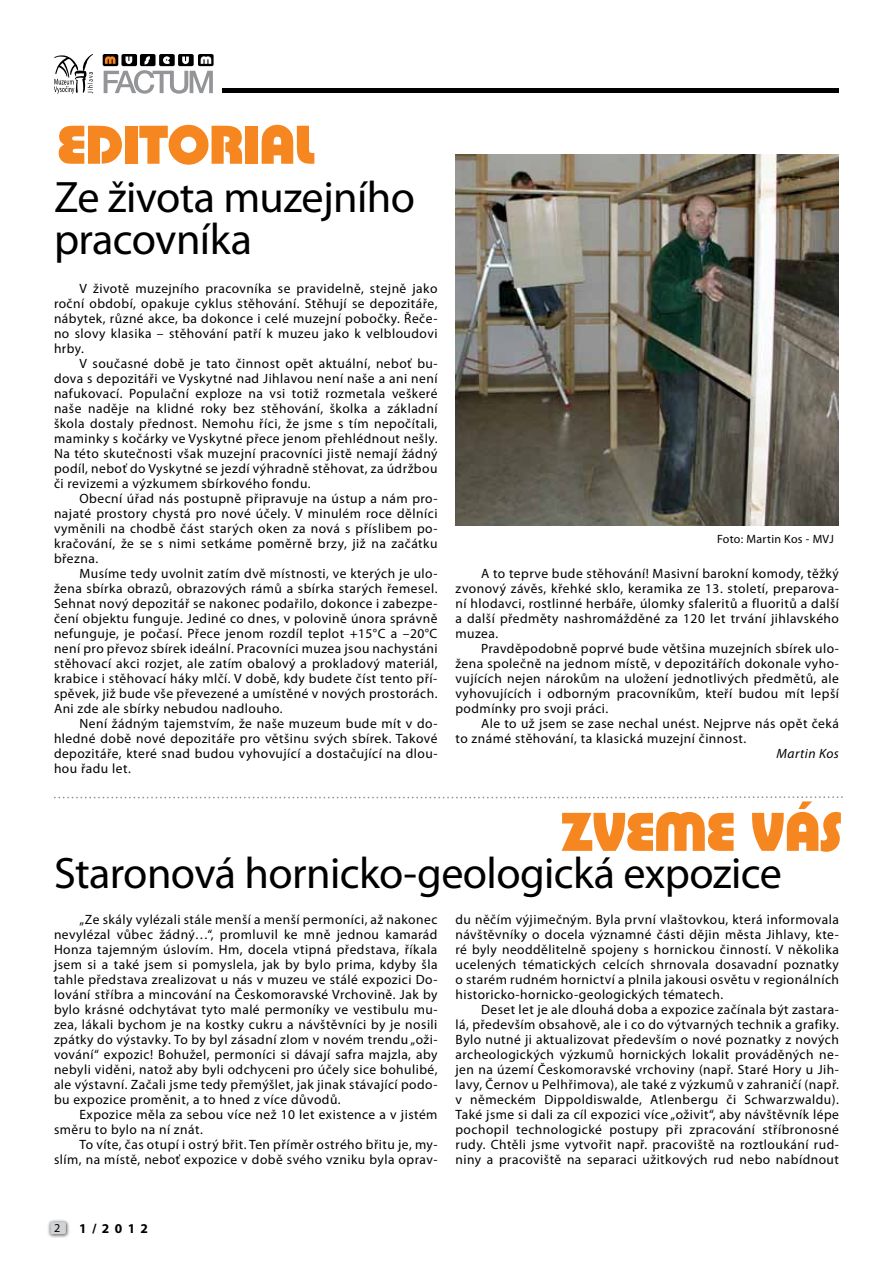
<style>
.page{position:relative;width:893px;height:1263px;background:#fff}
.page>*{position:absolute;margin:0;border:0;box-sizing:border-box;transform-origin:0 0}
.t1{font:700 57px "Pump DEE";color:#f6861f}
.t2{font:44.25px/41.2px "Myriad Pro";letter-spacing:-.015em;color:#000}
.t3{font:13.5px/15px "Myriad Pro";letter-spacing:.035em;color:#000;text-align:justify}
.t4{font:italic 13.5px "Myriad Pro";letter-spacing:.035em;color:#000}
.t5{font:700 13.5px "Myriad Pro";color:#000}
.t6{font:12.15px "Myriad Pro";color:#000}
.t7{font:12px "Myriad Pro";letter-spacing:.025em;color:#000}
</style>
<div class="page">
<div style="left:47px;top:1219px;width:23px;height:19px;background:#000;opacity:.75"></div>
<div style="left:50px;top:1222px;width:16px;height:12px;background:#d1d3d4;border-radius:2px"></div>
<svg style="left:104px;top:70px;width:109px;height:24px"></svg>
<svg style="left:103px;top:54px;width:15px;height:12px"></svg>
<div style="left:121px;top:54px;width:16px;height:12px;background:#000;border-radius:2px"></div>
<div style="left:140px;top:54px;width:16px;height:12px;background:#000;border-radius:2px"></div>
<div style="left:159px;top:54px;width:16px;height:12px;background:#000;border-radius:2px"></div>
<div style="left:178px;top:54px;width:16px;height:12px;background:#000;border-radius:2px"></div>
<div style="left:198px;top:54px;width:16px;height:12px;background:#000;border-radius:2px"></div>
<svg style="left:105px;top:56px;width:10px;height:8px"></svg>
<svg style="left:54px;top:54px;width:39px;height:40px"></svg>
<hr style="left:222px;top:89px;width:617px;height:4px;background:#000">
<svg style="left:126px;top:56px;width:85px;height:8px"></svg>
<img style="left:455px;top:154px;width:384px;height:371px">
<svg style="left:54px;top:796px;width:789px;height:2px"></svg>
<h1 class="t1" style="left:57px;top:111px;width:259px">EDITORIAL</h1>
<h2 class="t2" style="left:54px;top:176px;width:363px">Ze života muzejního pracovníka</h2>
<p class="t3" style="left:54px;top:281px;width:385px;text-indent:26px">V životě muzejního pracovníka se pravidelně, stejně jako roční období, opakuje cyklus stěhování. Stěhují se depozitáře, nábytek, různé akce, ba dokonce i celé muzejní pobočky. Řeče&shy;no slovy klasika – stěhování patří k muzeu jako k velbloudovi hrby.</p>
<p class="t3" style="left:54px;top:356px;width:385px;text-indent:26px">V současné době je tato činnost opět aktuální, neboť bu&shy;dova s depozitáři ve Vyskytné nad Jihlavou není naše a ani není nafukovací. Populační exploze na vsi totiž rozmetala veškeré naše naděje na klidné roky bez stěhování, školka a základní škola dostaly přednost. Nemohu říci, že jsme s tím nepočítali, maminky s kočárky ve Vyskytné přece jenom přehlédnout nešly.<br>Na této skutečnosti však muzejní pracovníci jistě nemají žádný podíl, neboť do Vyskytné se jezdí výhradně stěhovat, za údržbou či revizemi a výzkumem sbírkového fondu.</p>
<p class="t3" style="left:54px;top:491px;width:385px;text-indent:26px">Obecní úřad nás postupně připravuje na ústup a nám pro&shy;najaté prostory chystá pro nové účely. V minulém roce dělníci vyměnili na chodbě část starých oken za nová s příslibem po&shy;kračování, že se s nimi setkáme poměrně brzy, již na začátku března.</p>
<p class="t3" style="left:54px;top:566px;width:385px;text-indent:26px">Musíme tedy uvolnit zatím dvě místnosti, ve kterých je ulo&shy;žena sbírka obrazů, obrazových rámů a sbírka starých řemesel.<br>Sehnat nový depozitář se nakonec podařilo, dokonce i zabezpe&shy;čení objektu funguje. Jediné co dnes, v polovině února správně nefunguje, je počasí. Přece jenom rozdíl teplot +15°C a –20°C není pro převoz sbírek ideální. Pracovníci muzea jsou nachystáni stěhovací akci rozjet, ale zatím obalový a prokladový materiál, krabice i stěhovací háky mlčí. V době, kdy budete číst tento pří&shy;spěvek, již bude vše převezené a umístěné v nových prostorách.<br>Ani zde ale sbírky nebudou nadlouho.</p>
<p class="t3" style="left:54px;top:716px;width:385px;text-indent:26px">Není žádným tajemstvím, že naše muzeum bude mít v do&shy;hledné době nové depozitáře pro většinu svých sbírek. Takové depozitáře, které snad budou vyhovující a dostačující na dlou&shy;hou řadu let.</p>
<p class="t7" style="left:717px;top:532px;width:118px">Foto: Martin Kos - MVJ</p>
<p class="t3" style="left:455px;top:566px;width:385px;text-indent:26px">A to teprve bude stěhování! Masivní barokní komody, těžký zvonový závěs, křehké sklo, keramika ze 13. století, preparova&shy;ní hlodavci, rostlinné herbáře, úlomky sfaleritů a fluoritů a další a další předměty nashromážděné za 120 let trvání jihlavského muzea.</p>
<p class="t3" style="left:455px;top:641px;width:385px;text-indent:26px">Pravděpodobně poprvé bude většina muzejních sbírek ulo&shy;žena společně na jednom místě, v depozitářích dokonale vyho&shy;vujících nejen nárokům na uložení jednotlivých předmětů, ale vyhovujících i odborným pracovníkům, kteří budou mít lepší podmínky pro svoji práci.</p>
<p class="t3" style="left:455px;top:716px;width:385px;text-indent:26px">Ale to už jsem se zase nechal unést. Nejprve nás opět čeká to známé stěhování, ta klasická muzejní činnost.</p>
<p class="t4" style="left:777px;top:745px;width:64px">Martin Kos</p>
<h1 class="t1" style="left:561px;top:798px;width:282px">ZVEME VÁS</h1>
<h2 class="t2" style="left:54px;top:852px;width:729px">Staronová hornicko-geologická expozice</h2>
<p class="t3" style="left:54px;top:911px;width:385px;text-indent:26px">„Ze skály vylézali stále menší a menší permoníci, až nakonec nevylézal vůbec žádný…“, promluvil ke mně jednou kamarád Honza tajemným úslovím. Hm, docela vtipná představa, říkala jsem si a také jsem si pomyslela, jak by bylo prima, kdyby šla tahle představa zrealizovat u nás v muzeu ve stálé expozici Do&shy;lování stříbra a mincování na Českomoravské Vrchovině. Jak by bylo krásné odchytávat tyto malé permoníky ve vestibulu mu&shy;zea, lákali bychom je na kostky cukru a návštěvníci by je nosili zpátky do výstavky. To by byl zásadní zlom v novém trendu „oži&shy;vování“ expozic! Bohužel, permoníci si dávají safra majzla, aby nebyli viděni, natož aby byli odchyceni pro účely sice bohulibé, ale výstavní. Začali jsme tedy přemýšlet, jak jinak stávající podo&shy;bu expozice proměnit, a to hned z více důvodů.</p>
<p class="t3" style="left:54px;top:1106px;width:385px;text-indent:26px">Expozice měla za sebou více než 10 let existence a v jistém směru to bylo na ní znát.</p>
<p class="t3" style="left:54px;top:1136px;width:385px;text-align:right">To víte, čas otupí i ostrý břit. Ten příměr ostrého břitu je, my&shy;slím, na místě, neboť expozice v době svého vzniku byla oprav-</p>
<p class="t3" style="left:455px;top:912px;width:385px">du něčím výjimečným. Byla první vlaštovkou, která informovala návštěvníky o docela významné části dějin města Jihlavy, kte&shy;ré byly neoddělitelně spojeny s hornickou činností. V několika ucelených tématických celcích shrnovala dosavadní poznatky o starém rudném hornictví a plnila jakousi osvětu v regionálních historicko-hornicko-geologických tématech.</p>
<p class="t3" style="left:455px;top:1002px;width:385px;text-indent:26px">Deset let je ale dlouhá doba a expozice začínala být zastara&shy;lá, především obsahově, ale i co do výtvarných technik a grafiky.<br>Bylo nutné ji aktualizovat především o nové poznatky z nových archeologických výzkumů hornických lokalit prováděných ne&shy;jen na území Českomoravské vrchoviny (např. Staré Hory u Jih&shy;lavy, Černov u Pelhřimova), ale také z výzkumů v zahraničí (např. v německém Dippoldiswalde, Atlenbergu či Schwarzwaldu).<br>Také jsme si dali za cíl expozici více „oživit“, aby návštěvník lépe pochopil technologické postupy při zpracování stříbronosné rudy. Chtěli jsme vytvořit např. pracoviště na roztloukání rud&shy;niny a pracoviště na separaci užitkových rud nebo nabídnout</p>
<p class="t6" style="left:54px;top:1221px;width:8px">2</p>
<p class="t5" style="left:79px;top:1219px;width:70px">1/2012</p>
</div>
